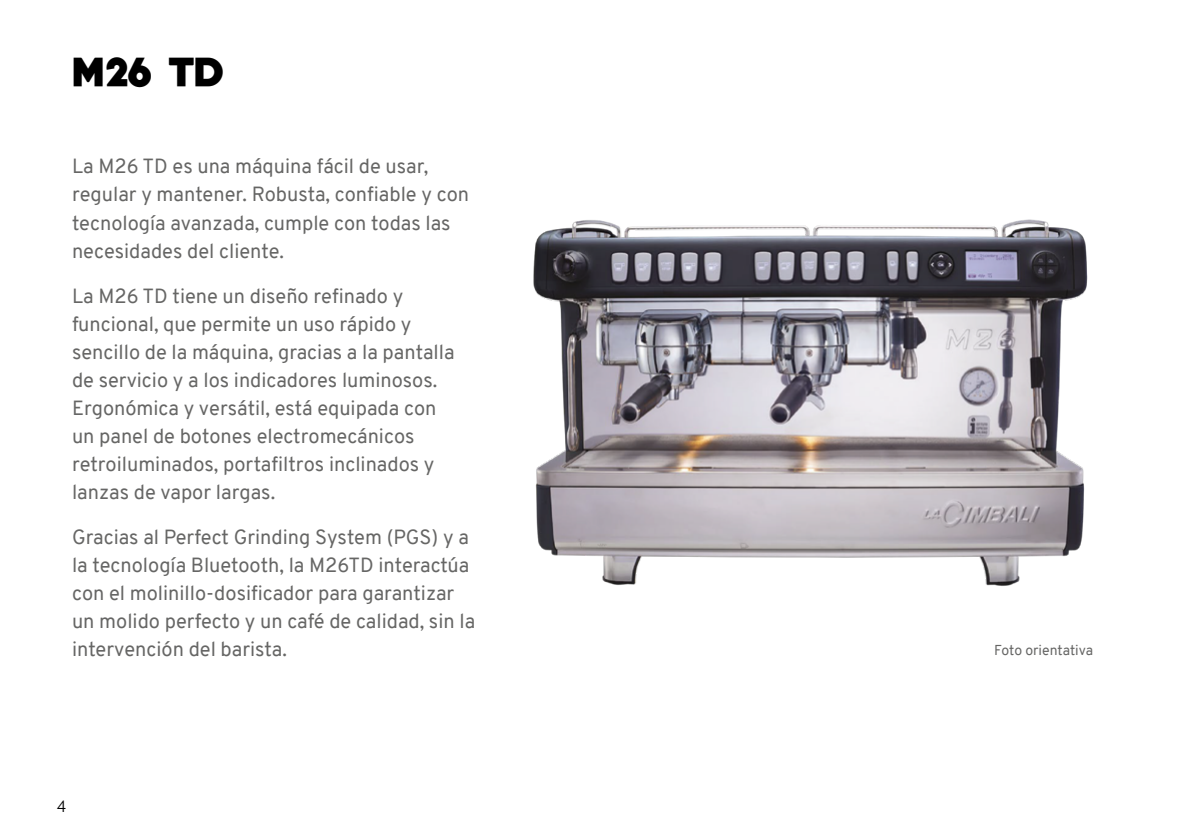
<style>
.page{position:relative;width:1191px;height:840px;background:#fff}
.page>*{position:absolute;margin:0;border:0;box-sizing:border-box;transform-origin:0 0}
.t1{font:700 36px "PRIMETIME";color:#000}
.t2{font:20px/28px "Overpass";color:#666665}
.t3{font:300 16px "Overpass";color:#000}
.t4{font:14px "Overpass";color:#666665}
</style>
<div class="page">
<img style="left:533px;top:219px;width:555px;height:367px">
<h1 class="t1" style="left:72px;top:51px;width:155px">M26 TD</h1>
<p class="t2" style="left:72px;top:152px;width:398px">La M26 TD es una máquina fácil de usar, regular y mantener. Robusta, confiable y con tecnología avanzada, cumple con todas las necesidades del cliente.</p>
<p class="t2" style="left:72px;top:281px;width:384px">La M26 TD tiene un diseño refinado y funcional, que permite un uso rápido y sencillo de la máquina, gracias a la pantalla de servicio y a los indicadores luminosos.<br>Ergonómica y versátil, está equipada con un panel de botones electromecánicos retroiluminados, portafiltros inclinados y lanzas de vapor largas.</p>
<p class="t2" style="left:72px;top:522px;width:405px">Gracias al Perfect Grinding System (PGS) y a la tecnología Bluetooth, la M26TD interactúa con el molinillo-dosificador para garantizar un molido perfecto y un café de calidad, sin la intervención del barista.</p>
<p class="t3" style="left:57px;top:794px;width:11px">4</p>
<p class="t4" style="left:994px;top:639px;width:101px">Foto orientativa</p>
</div>
